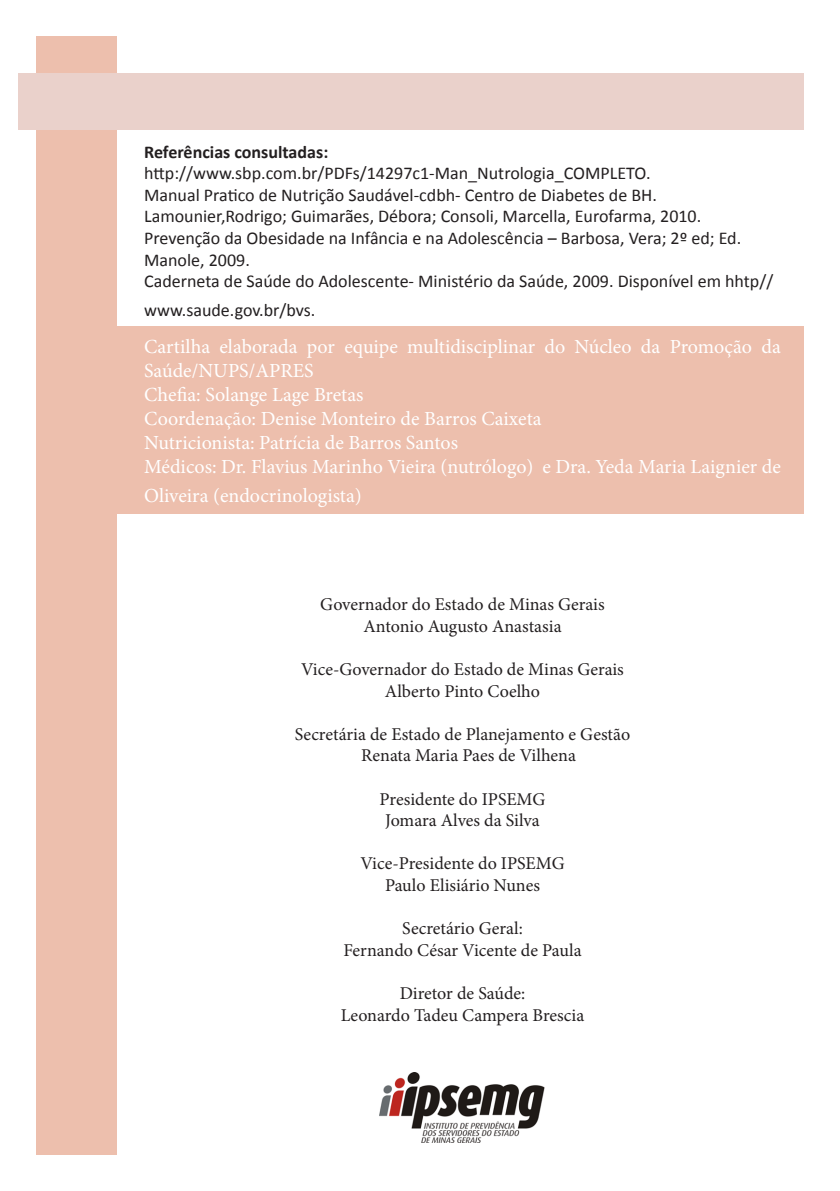
<style>
.page{position:relative;width:840px;height:1191px;background:#fff}
.page>*{position:absolute;margin:0;border:0;box-sizing:border-box;transform-origin:0 0}
.t1{font:20px/24px "Minion Pro";color:#fff}
.t2{font:18px/21.6px "Calibri";color:#231f20}
.t3{font:18px "Minion Pro";color:#231f20}
.t4{font:700 18px "Calibri";color:#231f20}
</style>
<div class="page">
<div style="left:36px;top:326px;width:767px;height:188px;background:#edbfad"></div>
<div style="left:36px;top:36px;width:80px;height:1119px;background:#edbfad"></div>
<div style="left:18px;top:73px;width:785px;height:56px;background:#ead1cb"></div>
<img style="left:379px;top:1072px;width:166px;height:71px">
<p class="t4" style="left:144px;top:140px;width:185px">Referências consultadas:</p>
<p class="t2" style="left:144px;top:162px;width:507px">http://www.sbp.com.br/PDFs/14297c1-Man_Nutrologia_COMPLETO.</p>
<p class="t2" style="left:144px;top:183px;width:558px">Manual Pratico de Nutrição Saudável-cdbh- Centro de Diabetes de BH.<br>Lamounier,Rodrigo; Guimarães, Débora; Consoli, Marcella, Eurofarma, 2010.</p>
<p class="t2" style="left:144px;top:226px;width:598px">Prevenção da Obesidade na Infância e na Adolescência – Barbosa, Vera; 2º ed; Ed.<br>Manole, 2009.</p>
<p class="t2" style="left:144px;top:266px;width:630px;line-height:28.8px">Caderneta de Saúde do Adolescente- Ministério da Saúde, 2009. Disponível em hhtp// www.saude.gov.br/bvs.</p>
<p class="t1" style="left:144px;top:335px;width:637px">Cartilha elaborada por equipe multidisciplinar do Núcleo da Promoção da<br>Saúde/NUPS/APRES</p>
<p class="t1" style="left:144px;top:383px;width:221px">Chefia: Solange Lage Bretas</p>
<p class="t1" style="left:144px;top:407px;width:399px">Coordenação: Denise Monteiro de Barros Caixeta</p>
<p class="t1" style="left:144px;top:431px;width:315px">Nutricionista: Patrícia de Barros Santos</p>
<p class="t1" style="left:144px;top:452px;width:638px;line-height:28.8px">Médicos: Dr. Flavius Marinho Vieira (nutrólogo) e Dra. Yeda Maria Laignier de<br>Oliveira (endocrinologista)</p>
<p class="t3" style="left:320px;top:592px;width:286px">Governador do Estado de Minas Gerais</p>
<p class="t3" style="left:363px;top:614px;width:199px">Antonio Augusto Anastasia</p>
<p class="t3" style="left:301px;top:657px;width:324px">Vice-Governador do Estado de Minas Gerais</p>
<p class="t3" style="left:385px;top:679px;width:156px">Alberto Pinto Coelho</p>
<p class="t3" style="left:294px;top:722px;width:337px">Secretária de Estado de Planejamento e Gestão</p>
<p class="t3" style="left:361px;top:743px;width:216px">Renata Maria Paes de Vilhena</p>
<p class="t3" style="left:379px;top:787px;width:167px">Presidente do IPSEMG</p>
<p class="t3" style="left:385px;top:808px;width:156px">Jomara Alves da Silva</p>
<p class="t3" style="left:360px;top:851px;width:205px">Vice-Presidente do IPSEMG</p>
<p class="t3" style="left:385px;top:873px;width:156px">Paulo Elisiário Nunes</p>
<p class="t3" style="left:402px;top:916px;width:122px">Secretário Geral:</p>
<p class="t3" style="left:343px;top:938px;width:240px">Fernando César Vicente de Paula</p>
<p class="t3" style="left:399px;top:981px;width:127px">Diretor de Saúde:</p>
<p class="t3" style="left:340px;top:1003px;width:245px">Leonardo Tadeu Campera Brescia</p>
</div>
